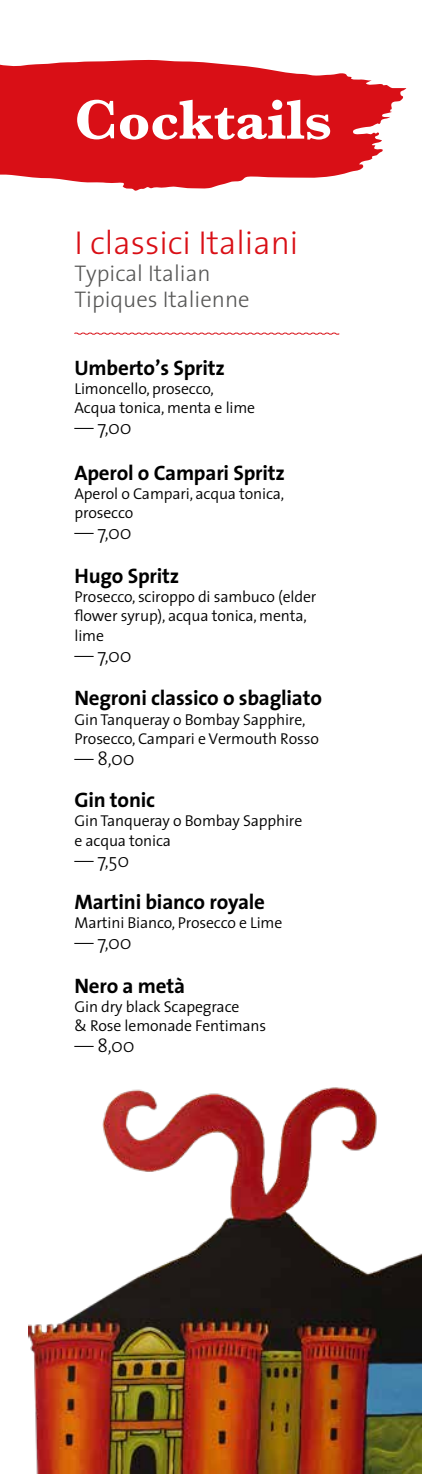
<style>
.page{position:relative;width:422px;height:1474px;background:#fff}
.page>*{position:absolute;margin:0;border:0;box-sizing:border-box;transform-origin:0 0}
.t1{font:700 57.75px "Baskerville";color:#fff}
.t2{font:300 33.25px "The Sans";color:#d90f16}
.t3{font:300 22.75px/26.2px "The Sans";color:#575756}
.t4{font:700 21px "The Sans";letter-spacing:-.01em;color:#000}
.t5{font:300 19.25px "The Sans";letter-spacing:-.01em;color:#000}
.t6{font:300 15.75px/19.2px "The Sans";letter-spacing:-.01em;color:#000}
</style>
<div class="page">
<svg style="left:0;top:59px;width:407px;height:132px;fill:#d90f16"></svg>
<img style="left:28px;top:1087px;width:394px;height:386px">
<svg style="left:74px;top:332px;width:266px;height:3px"></svg>
<h1 class="t1" style="left:74px;top:87px;width:259px">Cocktails</h1>
<h2 class="t2" style="left:74px;top:215px;width:225px">I classici Italiani</h2>
<h3 class="t3" style="left:74px;top:259px;width:177px">Typical Italian<br>Tipiques Italienne</h3>
<h3 class="t4" style="left:74px;top:350px;width:152px">Umberto’s Spritz</h3>
<p class="t6" style="left:74px;top:378px;width:182px">Limoncello, prosecco,<br>Acqua tonica, menta e lime</p>
<p class="t5" style="left:74px;top:411px;width:59px">— 7,00</p>
<h3 class="t4" style="left:74px;top:455px;width:212px">Aperol o Campari Spritz</h3>
<p class="t6" style="left:74px;top:483px;width:211px">Aperol o Campari, acqua tonica, prosecco</p>
<p class="t5" style="left:74px;top:516px;width:59px">— 7,00</p>
<h3 class="t4" style="left:74px;top:558px;width:106px">Hugo Spritz</h3>
<p class="t6" style="left:74px;top:586px;width:243px">Prosecco, sciroppo di sambuco (elder flower syrup), acqua tonica, menta, lime</p>
<p class="t5" style="left:74px;top:639px;width:59px">— 7,00</p>
<h3 class="t4" style="left:74px;top:680px;width:249px">Negroni classico o sbagliato</h3>
<p class="t6" style="left:74px;top:709px;width:246px">Gin Tanqueray o Bombay Sapphire,<br>Prosecco, Campari e Vermouth Rosso</p>
<p class="t5" style="left:74px;top:742px;width:62px">— 8,00</p>
<h3 class="t4" style="left:74px;top:782px;width:82px">Gin tonic</h3>
<p class="t6" style="left:74px;top:810px;width:229px">Gin Tanqueray o Bombay Sapphire e acqua tonica</p>
<p class="t5" style="left:74px;top:844px;width:56px">— 7,50</p>
<h3 class="t4" style="left:74px;top:883px;width:192px">Martini bianco royale</h3>
<p class="t6" style="left:74px;top:912px;width:209px">Martini Bianco, Prosecco e Lime</p>
<p class="t5" style="left:74px;top:926px;width:59px">— 7,00</p>
<h3 class="t4" style="left:74px;top:967px;width:112px">Nero a metà</h3>
<p class="t6" style="left:74px;top:996px;width:193px">Gin dry black Scapegrace<br>&amp; Rose lemonade Fentimans</p>
<p class="t5" style="left:74px;top:1029px;width:62px">— 8,00</p>
</div>
